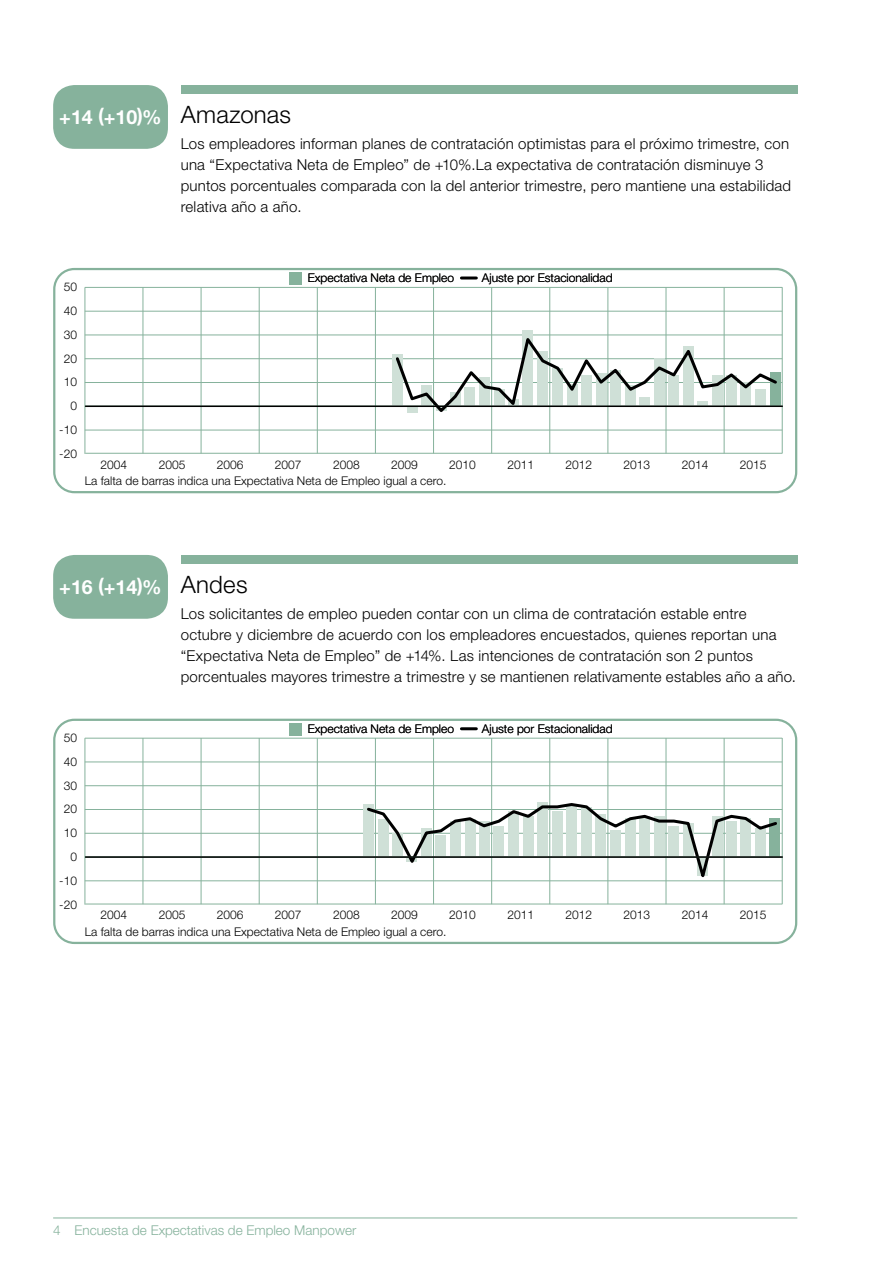
<style>
.page{position:relative;width:893px;height:1263px;background:#fff}
.page>*{position:absolute;margin:0;border:0;box-sizing:border-box;transform-origin:0 0}
.t1{font:300 24px "Helvetica Neue LT Std";letter-spacing:.01em;color:#000}
.t2{font:700 19.5px "Helvetica Neue LT Std";color:#fff}
.t3{font:300 15px/21px "Helvetica Neue LT Std";letter-spacing:.015em;color:#000}
.t4{font:300 13.5px "Helvetica Neue LT Std";color:#86b29c}
.t5{font:300 12px/23.7px "Helvetica Neue LT Std";color:#000;text-align:right}
</style>
<div class="page">
<hr style="left:53px;top:1217px;width:744px;height:1px;background:#86b29c">
<svg style="left:53px;top:268px;width:744px;height:225px"></svg>
<div style="left:770px;top:373px;width:11px;height:33px;background:#86b29c"></div>
<div style="left:392px;top:354px;width:11px;height:52px;background:#cfe0d7"></div>
<div style="left:523px;top:330px;width:10px;height:76px;background:#cfe0d7"></div>
<svg style="left:393px;top:332px;width:386px;height:83px"></svg>
<hr style="left:85px;top:287px;width:1px;height:167px;background:#86b29c">
<hr style="left:85px;top:405px;width:698px;height:2px;background:#000">
<hr style="left:461px;top:276px;width:15px;height:3px;background:#000">
<div style="left:289px;top:272px;width:13px;height:13px;background:#86b29c"></div>
<svg style="left:53px;top:719px;width:744px;height:225px"></svg>
<div style="left:770px;top:818px;width:10px;height:39px;background:#86b29c"></div>
<div style="left:363px;top:805px;width:11px;height:52px;background:#cfe0d7"></div>
<svg style="left:365px;top:801px;width:414px;height:86px"></svg>
<hr style="left:85px;top:738px;width:1px;height:167px;background:#86b29c">
<hr style="left:85px;top:856px;width:698px;height:2px;background:#000">
<hr style="left:461px;top:727px;width:15px;height:3px;background:#000">
<div style="left:289px;top:723px;width:13px;height:13px;background:#86b29c"></div>
<div style="left:181px;top:85px;width:616px;height:9px;background:#86b29c"></div>
<div style="left:181px;top:555px;width:616px;height:8px;background:#86b29c"></div>
<div style="left:53px;top:555px;width:115px;height:64px;background:#86b29c;border-radius:21px"></div>
<div style="left:53px;top:85px;width:115px;height:64px;background:#86b29c;border-radius:21px"></div>
<h2 class="t2" style="left:59px;top:105px;width:104px">+14 (+10)%</h2>
<h1 class="t1" style="left:181px;top:100px;width:112px">Amazonas</h1>
<p class="t3" style="left:181px;top:133px;width:612px">Los empleadores informan planes de contratación optimistas para el próximo trimestre, con una “Expectativa Neta de Empleo” de +10%.La expectativa de contratación disminuye 3 puntos porcentuales comparada con la del anterior trimestre, pero mantiene una estabilidad relativa año a año.</p>
<p class="t5" style="left:59px;top:275px;width:19px">50<br>40<br>30<br>20<br>10<br>0 -10 -20</p>
<p class="t5" style="left:308px;top:266px;width:148px">Expectativa Neta de Empleo</p>
<p class="t5" style="left:482px;top:266px;width:132px">Ajuste por Estacionalidad</p>
<p class="t5" style="left:101px;top:452px;width:28px">2004</p>
<p class="t5" style="left:159px;top:452px;width:28px">2005</p>
<p class="t5" style="left:217px;top:452px;width:28px">2006</p>
<p class="t5" style="left:275px;top:452px;width:28px">2007</p>
<p class="t5" style="left:333px;top:452px;width:28px">2008</p>
<p class="t5" style="left:391px;top:452px;width:28px">2009</p>
<p class="t5" style="left:449px;top:452px;width:28px">2010</p>
<p class="t5" style="left:507px;top:452px;width:28px">2011</p>
<p class="t5" style="left:565px;top:452px;width:28px">2012</p>
<p class="t5" style="left:624px;top:452px;width:28px">2013</p>
<p class="t5" style="left:682px;top:452px;width:28px">2014</p>
<p class="t5" style="left:740px;top:452px;width:28px">2015</p>
<p class="t5" style="left:85px;top:468px;width:363px">La falta de barras indica una Expectativa Neta de Empleo igual a cero.</p>
<h2 class="t2" style="left:59px;top:575px;width:104px">+16 (+14)%</h2>
<p class="t5" style="left:59px;top:726px;width:19px">50<br>40<br>30<br>20<br>10<br>0 -10 -20</p>
<h1 class="t1" style="left:181px;top:570px;width:68px">Andes</h1>
<p class="t3" style="left:181px;top:602px;width:617px">Los solicitantes de empleo pueden contar con un clima de contratación estable entre octubre y diciembre de acuerdo con los empleadores encuestados, quienes reportan una “Expectativa Neta de Empleo” de +14%. Las intenciones de contratación son 2 puntos porcentuales mayores trimestre a trimestre y se mantienen relativamente estables año a año.</p>
<p class="t5" style="left:308px;top:717px;width:148px">Expectativa Neta de Empleo</p>
<p class="t5" style="left:482px;top:716px;width:132px">Ajuste por Estacionalidad</p>
<p class="t5" style="left:101px;top:903px;width:28px">2004</p>
<p class="t5" style="left:159px;top:903px;width:28px">2005</p>
<p class="t5" style="left:217px;top:903px;width:28px">2006</p>
<p class="t5" style="left:275px;top:903px;width:28px">2007</p>
<p class="t5" style="left:333px;top:903px;width:28px">2008</p>
<p class="t5" style="left:391px;top:903px;width:28px">2009</p>
<p class="t5" style="left:449px;top:903px;width:28px">2010</p>
<p class="t5" style="left:507px;top:903px;width:28px">2011</p>
<p class="t5" style="left:565px;top:903px;width:28px">2012</p>
<p class="t5" style="left:624px;top:903px;width:28px">2013</p>
<p class="t5" style="left:682px;top:903px;width:28px">2014</p>
<p class="t5" style="left:740px;top:903px;width:28px">2015</p>
<p class="t5" style="left:85px;top:919px;width:363px">La falta de barras indica una Expectativa Neta de Empleo igual a cero.</p>
<p class="t4" style="left:53px;top:1222px;width:305px">4 Encuesta de Expectativas de Empleo Manpower</p>
</div>
